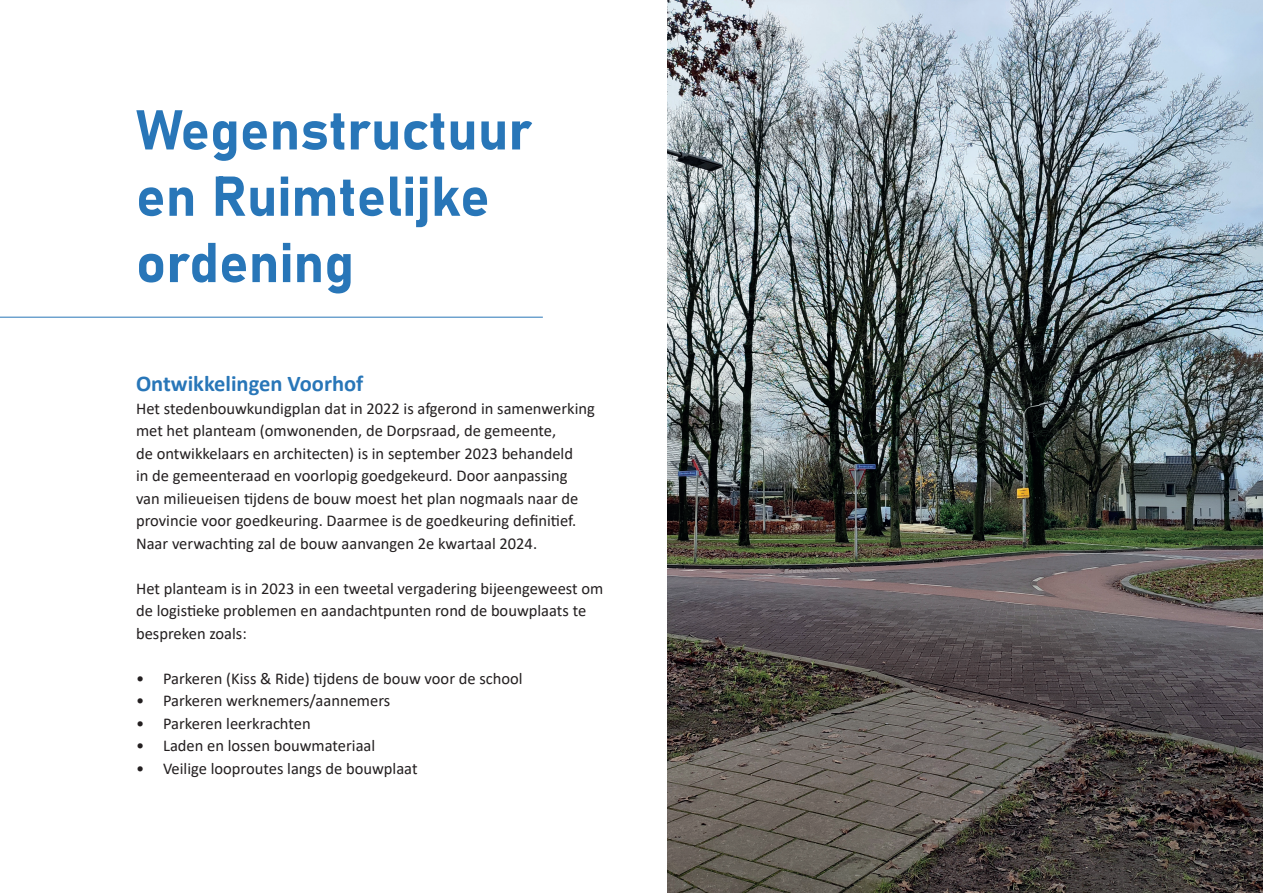
<style>
.page{position:relative;width:1263px;height:893px;background:#fff}
.page>*{position:absolute;margin:0;border:0;box-sizing:border-box;transform-origin:0 0}
.t1{font:55.2px/66.3px "Bahnschrift";color:#2876b8}
.t2{font:700 22.5px "Calibri";color:#2876b8}
.t3{font:16.5px/22.5px "Calibri";color:#231f20}
</style>
<div class="page">
<hr style="left:0;top:317px;width:543px;height:1px;background:#2876b8">
<img style="left:668px;top:0;width:595px;height:893px">
<h1 class="t1" style="left:136px;top:93px;width:397px">Wegenstructuur en Ruimtelijke ordening</h1>
<h2 class="t2" style="left:136px;top:368px;width:229px">Ontwikkelingen Voorhof</h2>
<p class="t3" style="left:136px;top:396px;width:460px">Het stedenbouwkundigplan dat in 2022 is afgerond in samenwerking met het planteam (omwonenden, de Dorpsraad, de gemeente,<br>de ontwikkelaars en architecten) is in september 2023 behandeld<br>in de gemeenteraad en voorlopig goedgekeurd. Door aanpassing van milieueisen tijdens de bouw moest het plan nogmaals naar de provincie voor goedkeuring. Daarmee is de goedkeuring definitief.<br>Naar verwachting zal de bouw aanvangen 2e kwartaal 2024.</p>
<p class="t3" style="left:136px;top:576px;width:469px">Het planteam is in 2023 in een tweetal vergadering bijeengeweest om de logistieke problemen en aandachtpunten rond de bouwplaats te bespreken zoals:</p>
<p class="t3" style="left:136px;top:666px;width:388px">• Parkeren (Kiss &amp; Ride) tijdens de bouw voor de school</p>
<p class="t3" style="left:136px;top:689px;width:256px">• Parkeren werknemers/aannemers</p>
<p class="t3" style="left:136px;top:711px;width:176px">• Parkeren leerkrachten</p>
<p class="t3" style="left:136px;top:734px;width:241px">• Laden en lossen bouwmateriaal</p>
<p class="t3" style="left:136px;top:756px;width:283px">• Veilige looproutes langs de bouwplaat</p>
</div>
